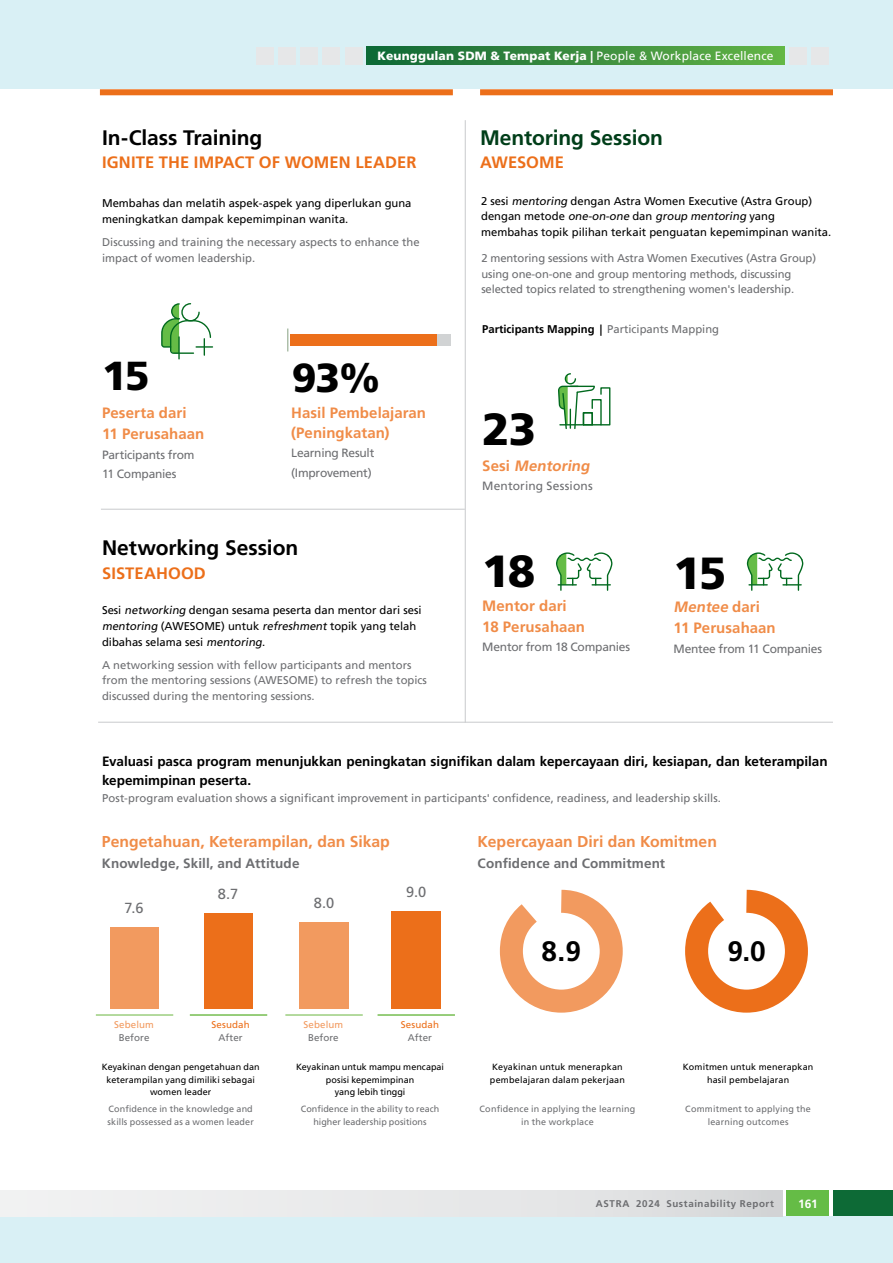
<style>
.page{position:relative;width:893px;height:1263px;background:#d9f0f5}
.page>*{position:absolute;margin:0;border:0;box-sizing:border-box;transform-origin:0 0}
.t1{font:900 45px "Frutiger LT Std";color:#000}
.t2{font:900 40.5px "Frutiger LT Std";color:#000}
.t3{font:700 28.05px "Frutiger LT Std";color:#000}
.t4{font:700 21px "Frutiger LT Std";letter-spacing:-.005em;color:#000}
.t5{font:700 21px "Frutiger LT Std";letter-spacing:-.005em;color:#003e19}
.t6{font:700 16.5px "Frutiger LT Std";letter-spacing:.005em;color:#ec6f1a}
.t7{font:700 15.75px "Frutiger LT Std";color:#f08c48}
.t8{font:700 15px/21px "Frutiger LT Std";letter-spacing:.005em;color:#f08c48}
.t9{font:italic 700 15px "Frutiger LT Std";color:#f08c48}
.t10{font:14.7px "Frutiger LT Std";color:#6d6e71}
.t11{font:700 13.5px/19px "Frutiger LT Std";letter-spacing:-.005em;color:#000}
.t12{font:700 13.5px "Frutiger LT Std";letter-spacing:.01em;color:#6d6e71}
.t13{font:12px/19.5px "Frutiger LT Std";letter-spacing:-.015em;color:#6d6e71}
.t14{font:900 12px "Frutiger LT Std";letter-spacing:.015em;color:#fff}
.t15{font:12px "Frutiger LT Std";letter-spacing:.015em;color:#6d6e71}
.t16{font:700 12px "Frutiger LT Std";color:#fff}
.t17{font:11.25px/15.8px "Frutiger LT Std";color:#6d6e71}
.t18{font:11.25px/15.8px "Frutiger LT Std";color:#000}
.t19{font:700 11.25px "Frutiger LT Std";color:#000}
.t20{font:700 9.75px "Frutiger LT Std";letter-spacing:.06em;color:#6d6e71}
.t21{font:9.75px "Frutiger LT Std";letter-spacing:.005em;color:#6d6e71}
.t22{font:9.75px "Frutiger LT Std";letter-spacing:.01em;color:#f29a5f}
.t23{font:9.75px "Frutiger LT Std";letter-spacing:.01em;color:#ec6f1a}
.t24{font:9px/12.8px "Frutiger LT Std";letter-spacing:.01em;color:#000;text-align:center}
.t25{font:9px/12.8px "Frutiger LT Std";letter-spacing:.015em;color:#6d6e71;text-align:center}
.s1{font-weight:400}
.s2{font-style:italic}
.s3{font-weight:400;color:#6d6e71}
.s4{font-style:normal}
</style>
<div class="page">
<div style="left:0;top:89px;width:893px;height:1127px;background:#fff"></div>
<div style="left:204px;top:913px;width:49px;height:96px;background:#ec6f1a"></div>
<div style="left:392px;top:911px;width:49px;height:98px;background:#ec6f1a"></div>
<div style="left:110px;top:927px;width:49px;height:82px;background:#f29a5f"></div>
<div style="left:299px;top:922px;width:50px;height:87px;background:#f29a5f"></div>
<div style="left:100px;top:89px;width:353px;height:6px;background:#ec6f1a"></div>
<div style="left:480px;top:89px;width:353px;height:6px;background:#ec6f1a"></div>
<hr style="left:465px;top:120px;width:1px;height:602px;background:#c9cacc">
<hr style="left:101px;top:509px;width:364px;height:1px;background:#c9cacc">
<hr style="left:98px;top:722px;width:735px;height:1px;background:#c9cacc">
<div style="left:293px;top:334px;width:158px;height:12px;background:#d1d3d4"></div>
<div style="left:290px;top:334px;width:147px;height:12px;background:#ec6f1a"></div>
<svg style="left:287px;top:328px;width:1px;height:23px"></svg>
<hr style="left:96px;top:1014px;width:77px;height:2px;background:#b2d99c">
<hr style="left:285px;top:1014px;width:78px;height:2px;background:#b2d99c">
<hr style="left:190px;top:1014px;width:77px;height:2px;background:#95cc79">
<hr style="left:378px;top:1014px;width:77px;height:2px;background:#95cc79">
<svg style="left:499px;top:889px;width:124px;height:124px"></svg>
<svg style="left:685px;top:889px;width:123px;height:124px"></svg>
<svg style="left:558px;top:373px;width:53px;height:56px"></svg>
<hr style="left:178px;top:337px;width:2px;height:22px;background:#01691e">
<svg style="left:161px;top:303px;width:51px;height:52px"></svg>
<svg style="left:556px;top:552px;width:57px;height:39px"></svg>
<svg style="left:746px;top:552px;width:58px;height:39px"></svg>
<div style="left:833px;top:1191px;width:60px;height:25px;background:#0d6a36"></div>
<div style="left:787px;top:1191px;width:42px;height:25px;background:#65bc46"></div>
<div style="left:0;top:1191px;width:782px;height:25px;background:linear-gradient(to right,#f4f4f5,#dadbdc)"></div>
<div style="left:366px;top:47px;width:419px;height:18px;background:linear-gradient(to right,#0f6637,#64b446)"></div>
<div style="left:256px;top:47px;width:18px;height:18px;background:#e6e7e8"></div>
<div style="left:300px;top:47px;width:18px;height:18px;background:#e6e7e8"></div>
<div style="left:789px;top:47px;width:18px;height:18px;background:#e6e7e8"></div>
<div style="left:278px;top:47px;width:18px;height:18px;background:#e6e7e8"></div>
<div style="left:345px;top:47px;width:17px;height:18px;background:#e6e7e8"></div>
<div style="left:322px;top:47px;width:18px;height:18px;background:#e6e7e8"></div>
<div style="left:811px;top:47px;width:18px;height:18px;background:#e6e7e8"></div>
<p class="t14" style="left:378px;top:48px;width:397px">Keunggulan SDM &amp; Tempat Kerja | <span class="s1">People &amp; Workplace Excellence</span></p>
<h3 class="t4" style="left:102px;top:125px;width:162px">In-Class Training</h3>
<h3 class="t6" style="left:102px;top:153px;width:316px">IGNITE THE IMPACT OF WOMEN LEADER</h3>
<p class="t18" style="left:102px;top:196px;width:311px">Membahas dan melatih aspek-aspek yang diperlukan guna meningkatkan dampak kepemimpinan wanita.</p>
<p class="t17" style="left:102px;top:234px;width:319px">Discussing and training the necessary aspects to enhance the impact of women leadership.</p>
<h2 class="t2" style="left:102px;top:351px;width:49px">15</h2>
<h2 class="t2" style="left:292px;top:353px;width:90px">93%</h2>
<h3 class="t5" style="left:480px;top:125px;width:185px">Mentoring Session</h3>
<h3 class="t6" style="left:480px;top:153px;width:85px">AWESOME</h3>
<p class="t18" style="left:481px;top:193px;width:352px">2 sesi <span class="s2">mentoring</span> dengan Astra Women Executive (Astra Group)<br>d e n g a n m eto d e <span class="s2">one-on-one</span> d a n <span class="s2">group mentoring</span> ya n g membahas topik pilihan terkait penguatan kepemimpinan wanita.</p>
<p class="t17" style="left:481px;top:250px;width:336px">2 mentoring sessions with Astra Women Executives (Astra Group) using one-on-one and group mentoring methods, discussing selected topics related to strengthening women's leadership.</p>
<p class="t19" style="left:482px;top:323px;width:238px">Participants Mapping | <span class="s3">Participants Mapping</span></p>
<h3 class="t8" style="left:102px;top:403px;width:104px">Peserta dari<br>11 Perusahaan</h3>
<p class="t13" style="left:102px;top:445px;width:94px">Participants from<br>11 Companies</p>
<h3 class="t8" style="left:291px;top:403px;width:136px;line-height:19.5px">Hasil Pembelajaran (Peningkatan)</h3>
<p class="t13" style="left:291px;top:443px;width:85px">Learning Result (Improvement)</p>
<h3 class="t9" style="left:482px;top:457px;width:112px"><span class="s4">S e s i</span> Mentoring</h3>
<p class="t15" style="left:482px;top:479px;width:112px">Mentoring Sessions</p>
<h1 class="t1" style="left:482px;top:402px;width:56px">23</h1>
<h3 class="t4" style="left:102px;top:535px;width:198px">Networking Session</h3>
<h3 class="t6" style="left:102px;top:563px;width:105px">SISTEAHOOD</h3>
<p class="t18" style="left:102px;top:603px;width:321px">Sesi <span class="s2">networking</span> dengan sesama peserta dan mentor dari sesi <span class="s2">mentoring</span> (AWESOME) untuk <span class="s2">refreshment</span> topik yang telah dibahas selama sesi <span class="s2">mentoring</span>.</p>
<p class="t17" style="left:102px;top:657px;width:326px">A networking session with fellow participants and mentors from the mentoring sessions (AWESOME) to refresh the topics discussed during the mentoring sessions.</p>
<h1 class="t1" style="left:482px;top:544px;width:55px">18</h1>
<h1 class="t1" style="left:673px;top:546px;width:54px">15</h1>
<h3 class="t8" style="left:482px;top:595px;width:104px">Mentor dari<br>18 Perusahaan</h3>
<p class="t13" style="left:482px;top:637px;width:149px">Mentor from 18 Companies</p>
<h3 class="t8" style="left:673px;top:597px;width:104px"><span class="s2">Mentee</span> d a r i<br>11 Perusahaan</h3>
<p class="t13" style="left:673px;top:639px;width:150px">Mentee from 11 Companies</p>
<p class="t11" style="left:102px;top:752px;width:727px">Evaluasi pasca program menunjukkan peningkatan signifikan dalam kepercayaan diri, kesiapan, dan keterampilan kepemimpinan peserta.</p>
<p class="t17" style="left:102px;top:790px;width:620px">Post-program evaluation shows a significant improvement in participants' confidence, readiness, and leadership skills.</p>
<h3 class="t7" style="left:102px;top:832px;width:290px">Pengetahuan, Keterampilan, dan Sikap</h3>
<p class="t12" style="left:102px;top:856px;width:199px">Knowledge, Skill, and Attitude</p>
<h3 class="t10" style="left:124px;top:899px;width:21px">7.6</h3>
<p class="t22" style="left:114px;top:1018px;width:41px">Sebelum</p>
<p class="t21" style="left:119px;top:1032px;width:32px">Before</p>
<h3 class="t10" style="left:218px;top:885px;width:22px">8.7</h3>
<h3 class="t10" style="left:406px;top:883px;width:22px">9.0</h3>
<h3 class="t10" style="left:314px;top:894px;width:22px">8.0</h3>
<p class="t23" style="left:212px;top:1018px;width:40px">Sesudah</p>
<p class="t21" style="left:218px;top:1032px;width:26px">After</p>
<p class="t22" style="left:304px;top:1018px;width:41px">Sebelum</p>
<p class="t21" style="left:308px;top:1032px;width:32px">Before</p>
<p class="t23" style="left:401px;top:1018px;width:40px">Sesudah</p>
<p class="t21" style="left:408px;top:1032px;width:26px">After</p>
<p class="t24" style="left:102px;top:1060px;width:159px">Keyakinan dengan pengetahuan dan keterampilan yang dimiliki sebagai women leader</p>
<p class="t25" style="left:108px;top:1103px;width:148px;text-align:left">Confidence in the knowledge and skills possessed as a women leader</p>
<p class="t24" style="left:296px;top:1060px;width:149px">Keyakinan untuk mampu mencapai posisi kepemimpinan<br>yang lebih tinggi</p>
<p class="t25" style="left:301px;top:1103px;width:140px">Confidence in the ability to reach higher leadership positions</p>
<h3 class="t7" style="left:478px;top:832px;width:241px">Kepercayaan Diri dan Komitmen</h3>
<p class="t12" style="left:478px;top:856px;width:189px">Confidence and Commitment</p>
<h3 class="t3" style="left:542px;top:935px;width:41px">8.9</h3>
<h3 class="t3" style="left:727px;top:935px;width:40px">9.0</h3>
<p class="t24" style="left:490px;top:1060px;width:136px;text-align:left">Keyakinan untuk menerapkan pembelajaran dalam pekerjaan</p>
<p class="t25" style="left:480px;top:1103px;width:157px">Confidence in applying the learning in the workplace</p>
<p class="t24" style="left:683px;top:1060px;width:132px">Komitmen untuk menerapkan hasil pembelajaran</p>
<p class="t25" style="left:685px;top:1103px;width:127px">Commitment to applying the learning outcomes</p>
<p class="t20" style="left:596px;top:1198px;width:180px">ASTRA 2024 Sustainability Report</p>
<p class="t16" style="left:798px;top:1196px;width:21px">161</p>
</div>
